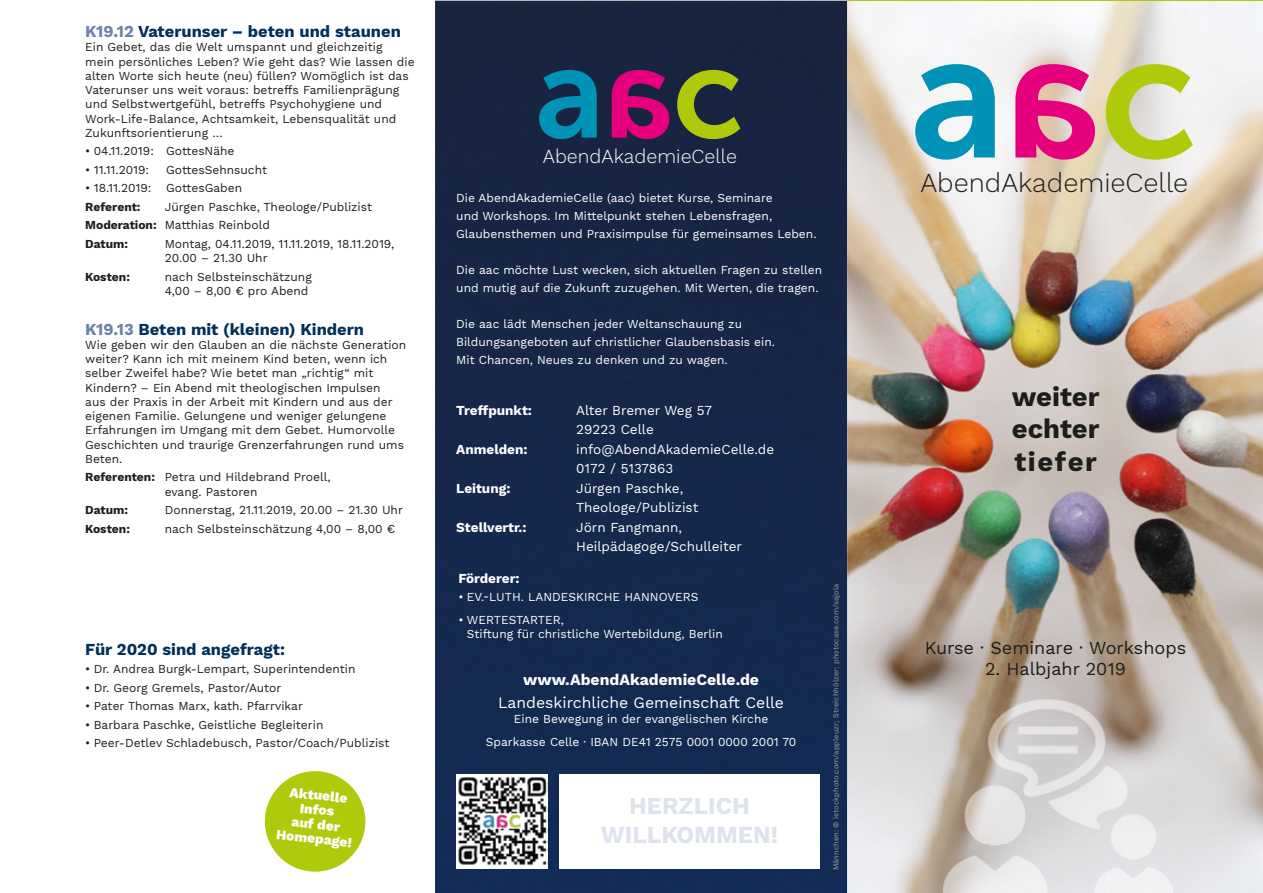
<style>
.page{position:relative;width:1263px;height:893px;background:#fff}
.page>*{position:absolute;margin:0;border:0;box-sizing:border-box;transform-origin:0 0}
.t1{font:178.8px "Museo Sans 700";color:#afca0b}
.t2{font:129.6px "Museo Sans 700";color:#afca0b}
.t3{font:129.6px "Museo Sans 700";color:#0092b7}
.t4{font:700 27.3px/32.7px "Work Sans";color:#1d1d1b;text-align:justify}
.t5{font:300 27px "Work Sans";color:#1d1d1b}
.t6{font:700 24px/28.5px "Work Sans";color:#dee2ed;text-align:center}
.t7{font:300 19.5px "Work Sans";color:#fff}
.t8{font:18px "Work Sans";color:#1d1d1b}
.t9{font:700 16.5px "Work Sans";color:#00305b}
.t10{font:15.75px/23.5px "Work Sans";color:#fff;text-align:center}
.t11{font:800 13.8px/14.4px "Work Sans";color:#fff;text-align:center}
.t12{font:13.5px/19.5px "Work Sans";color:#fff}
.t13{font:700 13.5px "Work Sans";color:#fff}
.t14{font:12px/14.2px "Work Sans";color:#1d1d1b}
.t15{font:12px/18px "Work Sans";color:#fff}
.t16{font:700 12px "Work Sans";color:#1d1d1b}
.t17{font:7.5px "Work Sans";color:#9d9d9d}
.s1{color:#6f83a8}
.s2{font-weight:700}
.s3{font-size:178.8px;color:#0092b7}
</style>
<div class="page">
<img style="left:435px;top:1px;width:828px;height:892px">
<img style="left:943px;top:698px;width:229px;height:195px">
<div style="left:265px;top:771px;width:100px;height:101px;background:#afca0b;border-radius:50%"></div>
<hr style="left:847px;top:0;width:416px;height:1px;background:#afca0b">
<img style="left:456px;top:774px;width:91px;height:95px">
<div style="left:559px;top:774px;width:261px;height:95px;background:#fff"></div>
<div style="left:612px;top:70px;width:57px;height:69px;background:#182540"></div>
<svg style="left:1015px;top:64px;width:80px;height:95px;background:#e3d4c0"></svg>
<p class="t9" style="left:85px;top:22px;width:317px"><span class="s1">K19.12</span> Vaterunser – beten und staunen</p>
<p class="t14" style="left:85px;top:41px;width:331px">Ein Gebet, das die Welt umspannt und gleichzeitig<br>mein persönliches Leben? Wie geht das? Wie lassen die alten Worte sich heute (neu) füllen? Womöglich ist das Vaterunser uns weit voraus: betreffs Familienprägung und Selbstwertgefühl, betreffs Psychohygiene und Work-Life-Balance, Achtsamkeit, Lebensqualität und Zukunftsorientierung …</p>
<p class="t14" style="left:85px;top:145px;width:151px">• 04.11.2019: GottesNähe</p>
<p class="t14" style="left:85px;top:163px;width:65px">• 11.11.2019:</p>
<p class="t14" style="left:166px;top:163px;width:102px">GottesSehnsucht</p>
<p class="t14" style="left:85px;top:180px;width:158px;line-height:18.5px">• 18.11.2019: GottesGaben<br><span class="s2">Referent:</span></p>
<p class="t14" style="left:85px;top:198px;width:288px;line-height:18.5px;text-indent:79px">Jürgen Paschke, Theologe/Publizist<br><span class="s2">Moderation:</span> Matthias Reinbold<br><span class="s2">Datum:</span></p>
<p class="t14" style="left:165px;top:237px;width:231px">Montag, 04.11.2019, 11.11.2019, 18.11.2019,<br>20.00 – 21.30 Uhr</p>
<p class="t16" style="left:85px;top:270px;width:46px">Kosten:</p>
<p class="t14" style="left:165px;top:270px;width:149px">nach Selbsteinschätzung<br>4,00 – 8,00 € pro Abend</p>
<p class="t9" style="left:85px;top:319px;width:280px"><span class="s1">K19.13</span> Beten mit (kleinen) Kindern</p>
<p class="t14" style="left:85px;top:338px;width:323px">Wie geben wir den Glauben an die nächste Generation weiter? Kann ich mit meinem Kind beten, wenn ich selber Zweifel habe? Wie betet man „richtig“ mit Kindern? – Ein Abend mit theologischen Impulsen<br>aus der Praxis in der Arbeit mit Kindern und aus der eigenen Familie. Gelungene und weniger gelungene Erfahrungen im Umgang mit dem Gebet. Humorvolle Geschichten und traurige Grenzerfahrungen rund ums Beten.</p>
<p class="t14" style="left:85px;top:471px;width:247px;text-align:center"><span class="s2">Referenten:</span> Petra und Hildebrand Proell, evang. Pastoren</p>
<p class="t16" style="left:85px;top:503px;width:44px">Datum:</p>
<p class="t14" style="left:165px;top:503px;width:240px">Donnerstag, 21.11.2019, 20.00 – 21.30 Uhr</p>
<p class="t16" style="left:85px;top:521px;width:46px">Kosten:</p>
<p class="t14" style="left:165px;top:522px;width:232px">nach Selbsteinschätzung 4,00 – 8,00 €</p>
<p class="t9" style="left:85px;top:639px;width:201px">Für 2020 sind angefragt:</p>
<p class="t14" style="left:85px;top:662px;width:272px">• Dr. Andrea Burgk-Lempart, Superintendentin</p>
<p class="t14" style="left:85px;top:681px;width:198px">• Dr. Georg Gremels, Pastor/Autor</p>
<p class="t14" style="left:85px;top:699px;width:219px">• Pater Thomas Marx, kath. Pfarrvikar</p>
<p class="t14" style="left:85px;top:718px;width:240px">• Barbara Paschke, Geistliche Begleiterin</p>
<p class="t14" style="left:85px;top:736px;width:306px">• Peer-Detlev Schladebusch, Pastor/Coach/Publizist</p>
<p class="t11" style="left:281px;top:785px;width:78px;rotate:6deg">Aktuelle<br>Infos<br>auf der<br>Homepage!</p>
<p class="t2" style="left:673px;top:21px;width:334px">c <span class="s3">a</span></p>
<p class="t1" style="left:1100px;top:-4px;width:99px">c</p>
<p class="t3" style="left:536px;top:21px;width:71px">a</p>
<p class="t7" style="left:543px;top:145px;width:196px">AbendAkademieCelle</p>
<p class="t15" style="left:456px;top:189px;width:362px">Die AbendAkademieCelle (aac) bietet Kurse, Seminare<br>und Workshops. Im Mittelpunkt stehen Lebensfragen,<br>Glaubensthemen und Praxisimpulse für gemeinsames Leben.</p>
<p class="t15" style="left:456px;top:261px;width:367px">Die aac möchte Lust wecken, sich aktuellen Fragen zu stellen und mutig auf die Zukunft zuzugehen. Mit Werten, die tragen.</p>
<p class="t15" style="left:456px;top:315px;width:320px">Die aac lädt Menschen jeder Weltanschauung zu<br>Bildungsangeboten auf christlicher Glaubensbasis ein.<br>Mit Chancen, Neues zu denken und zu wagen.</p>
<p class="t13" style="left:456px;top:403px;width:77px">Treffpunkt:</p>
<p class="t12" style="left:576px;top:401px;width:137px">Alter Bremer Weg 57<br>29223 Celle</p>
<p class="t13" style="left:456px;top:442px;width:73px">Anmelden:</p>
<p class="t12" style="left:576px;top:440px;width:200px">info@AbendAkademieCelle.de<br>0172 / 5137863</p>
<p class="t13" style="left:456px;top:480px;width:56px">Leitung:</p>
<p class="t12" style="left:576px;top:479px;width:124px">Jürgen Paschke,<br>Theologe/Publizist</p>
<p class="t13" style="left:456px;top:519px;width:72px">Stellvertr.:</p>
<p class="t12" style="left:576px;top:518px;width:167px">Jörn Fangmann,<br>Heilpädagoge/Schulleiter</p>
<p class="t13" style="left:458px;top:570px;width:63px">Förderer:</p>
<p class="t15" style="left:458px;top:589px;width:242px">• EV.-LUTH. LANDESKIRCHE HANNOVERS</p>
<p class="t15" style="left:467px;top:613px;width:257px;line-height:14.2px;text-indent:-9px">• WERTESTARTER,<br>Stiftung für christliche Wertebildung, Berlin</p>
<p class="t10" style="left:498px;top:668px;width:287px"><span class="s2">www.AbendAkademieCelle.de<br></span>Landeskirchliche Gemeinschaft Celle</p>
<p class="t15" style="left:486px;top:708px;width:312px;line-height:22.5px;text-align:center">Eine Bewegung in der evangelischen Kirche<br>Sparkasse Celle · IBAN DE41 2575 0001 0000 2001 70</p>
<p class="t6" style="left:601px;top:793px;width:179px">HERZLICH<br>WILLKOMMEN!</p>
<p class="t17" style="left:831px;top:870px;width:288px;rotate:-90deg">Männchen: © istockphoto.com/appleuzr; Streichhölzer: photocase.com/sajola</p>
<p class="t5" style="left:920px;top:167px;width:269px">AbendAkademieCelle</p>
<p class="t4" style="left:1012px;top:381px;width:89px">weiter echter tiefer</p>
<p class="t8" style="left:925px;top:637px;width:263px">Kurse · Seminare · Workshops</p>
<p class="t8" style="left:985px;top:659px;width:142px">2. Halbjahr 2019</p>
</div>
